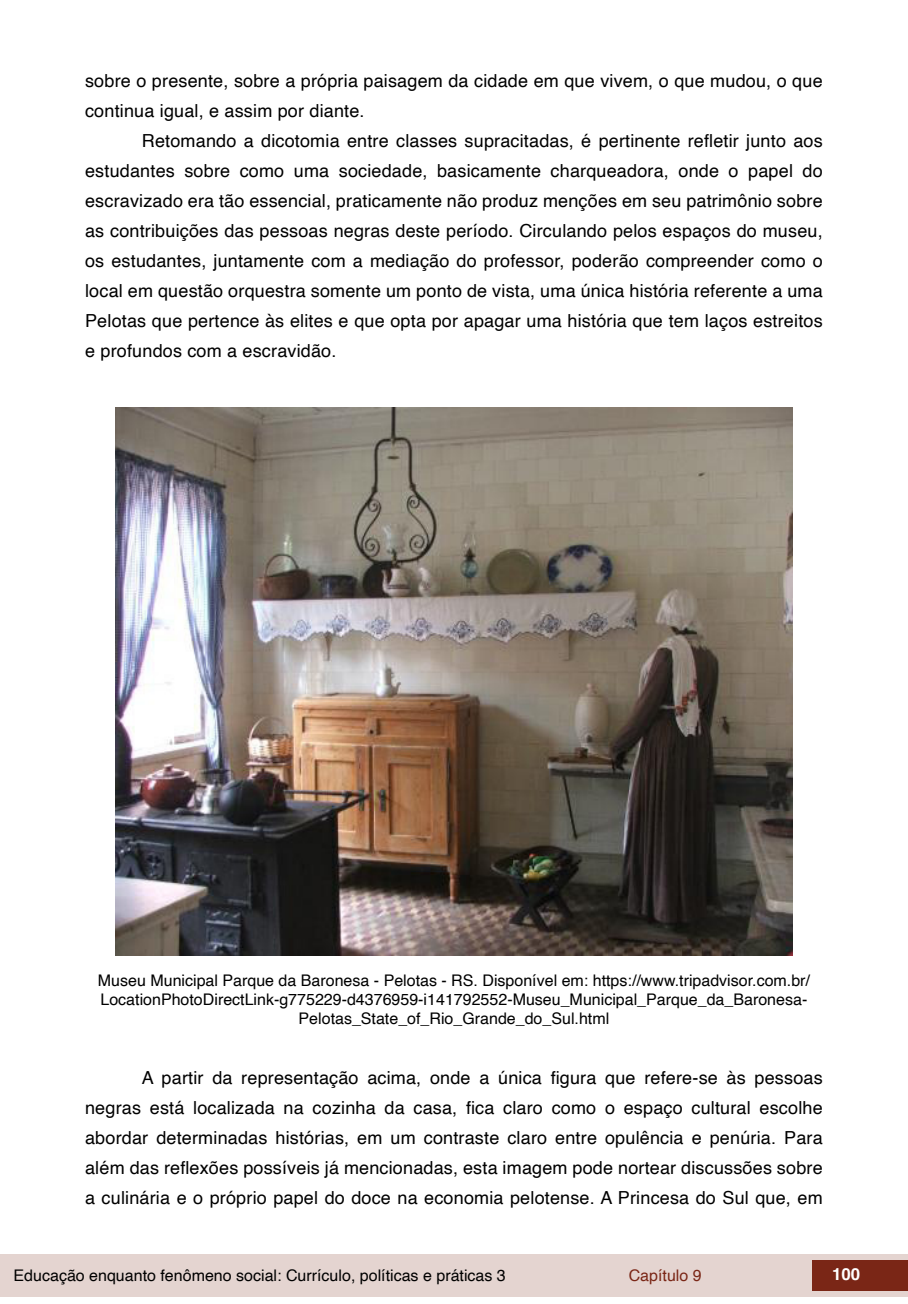
<style>
.page{position:relative;width:908px;height:1304px;background:#fff}
.page>*{position:absolute;margin:0;border:0;box-sizing:border-box;transform-origin:0 0}
.t1{font:18px/30px "Helvetica";letter-spacing:.01em;color:#000;text-align:justify}
.t2{font:700 16.8px "Helvetica";color:#fff}
.t3{font:16px/19.2px "Helvetica";color:#000;text-align:center}
.t4{font:16px "Helvetica";color:#7a2616}
</style>
<div class="page">
<div style="left:0;top:1254px;width:906px;height:43px;background:#e4d4d0"></div>
<div style="left:812px;top:1261px;width:95px;height:30px;background:#7a2616"></div>
<img style="left:116px;top:407px;width:675px;height:548px">
<p class="t1" style="left:85px;top:66px;width:738px">sobre o presente, sobre a própria paisagem da cidade em que vivem, o que mudou, o que continua igual, e assim por diante.</p>
<p class="t1" style="left:85px;top:126px;width:738px;text-indent:57px">Retomando a dicotomia entre classes supracitadas, é pertinente refletir junto aos estudantes sobre como uma sociedade, basicamente charqueadora, onde o papel do escravizado era tão essencial, praticamente não produz menções em seu patrimônio sobre as contribuições das pessoas negras deste período. Circulando pelos espaços do museu, os estudantes, juntamente com a mediação do professor, poderão compreender como o local em questão orquestra somente um ponto de vista, uma única história referente a uma Pelotas que pertence às elites e que opta por apagar uma história que tem laços estreitos e profundos com a escravidão.</p>
<p class="t3" style="left:98px;top:971px;width:713px">Museu Municipal Parque da Baronesa - Pelotas - RS. Disponível em: https://www.tripadvisor.com.br/<br>LocationPhotoDirectLink-g775229-d4376959-i141792552-Museu_Municipal_Parque_da_Baronesa-<br>Pelotas_State_of_Rio_Grande_do_Sul.html</p>
<p class="t1" style="left:85px;top:1063px;width:738px;text-indent:57px">A partir da representação acima, onde a única figura que refere-se às pessoas negras está localizada na cozinha da casa, fica claro como o espaço cultural escolhe abordar determinadas histórias, em um contraste claro entre opulência e penúria. Para além das reflexões possíveis já mencionadas, esta imagem pode nortear discussões sobre a culinária e o próprio papel do doce na economia pelotense. A Princesa do Sul que, em</p>
<p class="t3" style="left:14px;top:1266px;width:493px">Educação enquanto fenômeno social: Currículo, políticas e práticas 3</p>
<p class="t4" style="left:628px;top:1263px;width:74px">Capítulo 9</p>
<p class="t2" style="left:831px;top:1264px;width:30px">100</p>
</div>
